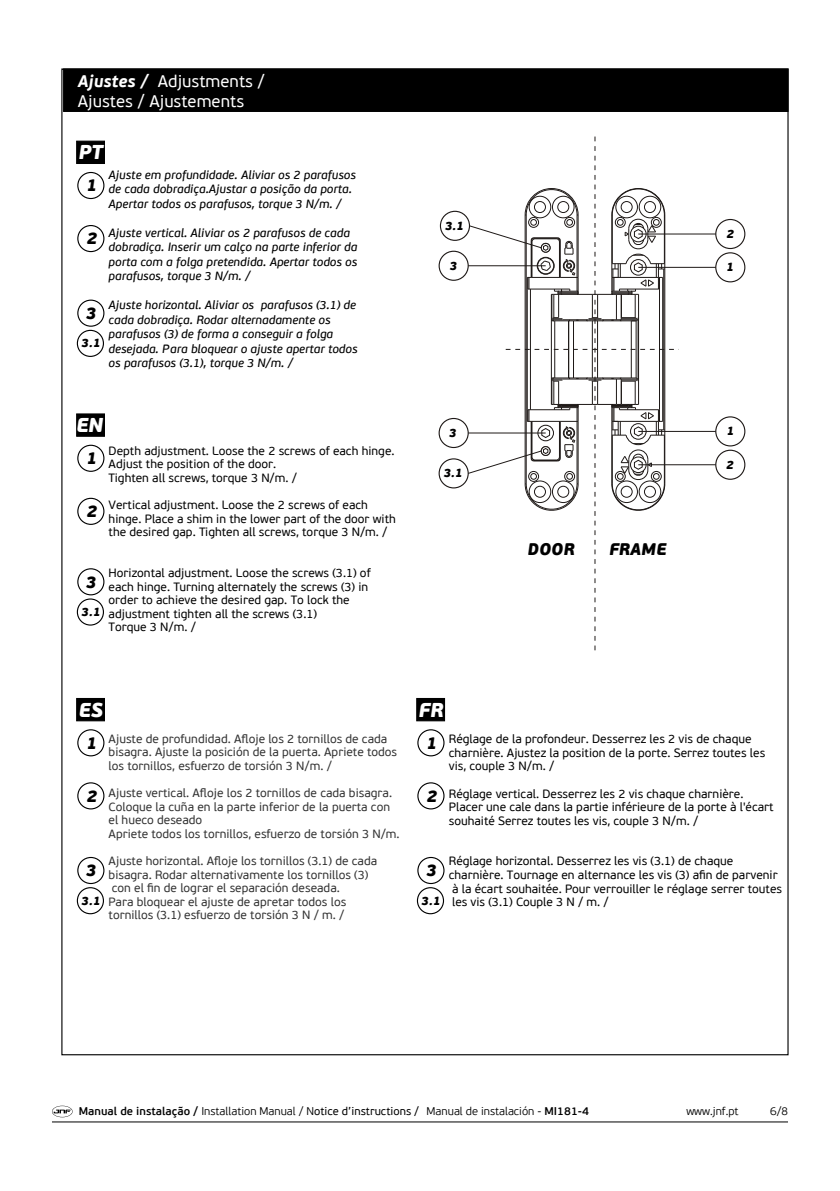
<style>
.page{position:relative;width:840px;height:1191px;background:#fff}
.page>*{position:absolute;margin:0;border:0;box-sizing:border-box;transform-origin:0 0}
.t1{font:italic 900 20px "PF Beau Sans Pro";color:#fff}
.t2{font:16.8px/20px "PF Beau Sans Pro";color:#fff}
.t3{font:italic 900 16.8px "PF Beau Sans Pro";color:#000}
.t4{font:12px/13.6px "PF Beau Sans Pro";color:#000}
.t5{font:12px/13.6px "PF Beau Sans Pro";color:#333}
.t6{font:italic 12px/14.4px "PF Beau Sans Pro Bbook";color:#000}
.t7{font:italic 900 12px "PF Beau Sans Pro";color:#000}
.t8{font:300 11.2px "PF Beau Sans Pro";color:#000}
.s1{font-weight:700;font-style:italic}
.s2{font-weight:600}
.s3{font-weight:400}
</style>
<div class="page">
<div style="left:63px;top:68px;width:725px;height:44px;background:#000"></div>
<hr style="left:52px;top:1121px;width:735px;height:1px;background:#000">
<svg style="left:52px;top:1105px;width:21px;height:12px"></svg>
<div style="left:77px;top:172px;width:27px;height:27px;border:1px solid #000;border-radius:50%"></div>
<div style="left:77px;top:445px;width:27px;height:27px;border:1px solid #000;border-radius:50%"></div>
<div style="left:77px;top:729px;width:27px;height:27px;border:1px solid #000;border-radius:50%"></div>
<div style="left:417px;top:729px;width:27px;height:27px;border:1px solid #000;border-radius:50%"></div>
<div style="left:77px;top:225px;width:27px;height:27px;border:1px solid #000;border-radius:50%"></div>
<div style="left:77px;top:498px;width:27px;height:27px;border:1px solid #000;border-radius:50%"></div>
<div style="left:77px;top:782px;width:27px;height:27px;border:1px solid #000;border-radius:50%"></div>
<div style="left:417px;top:782px;width:27px;height:27px;border:1px solid #000;border-radius:50%"></div>
<div style="left:77px;top:299px;width:27px;height:28px;border:1px solid #000;border-radius:50%"></div>
<div style="left:77px;top:568px;width:27px;height:27px;border:1px solid #000;border-radius:50%"></div>
<div style="left:77px;top:857px;width:27px;height:27px;border:1px solid #000;border-radius:50%"></div>
<div style="left:417px;top:857px;width:27px;height:27px;border:1px solid #000;border-radius:50%"></div>
<div style="left:77px;top:330px;width:27px;height:27px;border:1px solid #000;border-radius:50%"></div>
<div style="left:77px;top:598px;width:27px;height:27px;border:1px solid #000;border-radius:50%"></div>
<div style="left:77px;top:887px;width:27px;height:27px;border:1px solid #000;border-radius:50%"></div>
<div style="left:416px;top:887px;width:28px;height:27px;border:1px solid #000;border-radius:50%"></div>
<div style="left:76px;top:141px;width:29px;height:23px;background:#000;border:1px solid #000"></div>
<div style="left:76px;top:413px;width:29px;height:24px;background:#000;border:1px solid #000"></div>
<div style="left:76px;top:698px;width:29px;height:23px;background:#000;border:1px solid #000"></div>
<div style="left:416px;top:698px;width:29px;height:23px;background:#000;border:1px solid #000"></div>
<hr style="left:638px;top:267px;width:77px;height:1px;background:#1e1917">
<div style="left:714px;top:252px;width:31px;height:30px;border:1px solid #1e1917;border-radius:50%"></div>
<hr style="left:638px;top:233px;width:77px;height:1px;background:#1e1917">
<div style="left:714px;top:219px;width:31px;height:30px;border:1px solid #1e1917;border-radius:50%"></div>
<div style="left:438px;top:251px;width:30px;height:30px;border:1px solid #1e1917;border-radius:50%"></div>
<div style="left:438px;top:418px;width:30px;height:30px;border:1px solid #1e1917;border-radius:50%"></div>
<svg style="left:466px;top:136px;width:212px;height:515px"></svg>
<div style="left:438px;top:458px;width:30px;height:30px;border:1px solid #1e1917;border-radius:50%"></div>
<div style="left:439px;top:211px;width:31px;height:30px;border:1px solid #1e1917;border-radius:50%"></div>
<hr style="left:638px;top:464px;width:77px;height:1px;background:#1e1917">
<div style="left:714px;top:450px;width:31px;height:30px;border:1px solid #1e1917;border-radius:50%"></div>
<hr style="left:638px;top:431px;width:77px;height:1px;background:#1e1917">
<div style="left:714px;top:416px;width:31px;height:30px;border:1px solid #1e1917;border-radius:50%"></div>
<h2 class="t2" style="left:78px;top:71px;width:188px"><span class="s1">Ajustes /</span> Adjustments /<br>Ajustes / Ajustements</h2>
<h1 class="t1" style="left:78px;top:139px;width:26px">PT</h1>
<h2 class="t3" style="left:86px;top:174px;width:13px">1</h2>
<h2 class="t3" style="left:86px;top:227px;width:13px">2</h2>
<h2 class="t3" style="left:85px;top:302px;width:13px">3</h2>
<p class="t7" style="left:81px;top:335px;width:21px">3.1</p>
<p class="t6" style="left:109px;top:168px;width:249px">Ajuste em profundidade. Aliviar os 2 parafusos de cada dobradiça.Ajustar a posição da porta.<br>Apertar todos os parafusos, torque 3 N/m. /</p>
<p class="t6" style="left:109px;top:226px;width:250px">Ajuste vertical. Aliviar os 2 parafusos de cada dobradiça. Inserir um calço na parte inferior da porta com a folga pretendida. Apertar todos os parafusos, torque 3 N/m. /</p>
<p class="t6" style="left:109px;top:298px;width:250px">Ajuste horizontal. Aliviar os parafusos (3.1) de cada dobradiça. Rodar alternadamente os parafusos (3) de forma a conseguir a folga desejada. Para bloquear o ajuste apertar todos os parafusos (3.1), torque 3 N/m. /</p>
<h1 class="t1" style="left:76px;top:412px;width:29px">EN</h1>
<h2 class="t3" style="left:86px;top:447px;width:13px">1</h2>
<h2 class="t3" style="left:86px;top:500px;width:13px">2</h2>
<h2 class="t3" style="left:85px;top:571px;width:13px">3</h2>
<p class="t7" style="left:81px;top:604px;width:21px">3.1</p>
<p class="t4" style="left:109px;top:444px;width:287px">Depth adjustment. Loose the 2 screws of each hinge.<br>Adjust the position of the door.<br>Tighten all screws, torque 3 N/m. /</p>
<p class="t4" style="left:109px;top:498px;width:288px">Vertical adjustment. Loose the 2 screws of each hinge. Place a shim in the lower part of the door with the desired gap. Tighten all screws, torque 3 N/m. /</p>
<p class="t4" style="left:109px;top:566px;width:263px">Horizontal adjustment. Loose the screws (3.1) of each hinge. Turning alternately the screws (3) in order to achieve the desired gap. To lock the adjustment tighten all the screws (3.1)<br>Torque 3 N/m. /</p>
<p class="t7" style="left:444px;top:218px;width:21px">3.1</p>
<p class="t7" style="left:449px;top:258px;width:10px">3</p>
<p class="t7" style="left:448px;top:425px;width:10px">3</p>
<p class="t7" style="left:443px;top:465px;width:21px">3.1</p>
<h1 class="t1" style="left:78px;top:696px;width:26px">ES</h1>
<h1 class="t1" style="left:418px;top:696px;width:27px">FR</h1>
<p class="t7" style="left:725px;top:226px;width:10px">2</p>
<p class="t7" style="left:725px;top:259px;width:10px">1</p>
<h2 class="t3" style="left:527px;top:538px;width:49px">DOOR</h2>
<h2 class="t3" style="left:608px;top:538px;width:59px">FRAME</h2>
<p class="t7" style="left:726px;top:423px;width:10px">1</p>
<p class="t7" style="left:725px;top:457px;width:10px">2</p>
<p class="t5" style="left:109px;top:732px;width:290px">Ajuste de profundidad. Afloje los 2 tornillos de cada bisagra. Ajuste la posición de la puerta. Apriete todos los tornillos, esfuerzo de torsión 3 N/m. /</p>
<p class="t5" style="left:109px;top:786px;width:292px">Ajuste vertical. Afloje los 2 tornillos de cada bisagra.<br>Coloque la cuña en la parte inferior de la puerta con el hueco deseado<br>Apriete todos los tornillos, esfuerzo de torsión 3 N/m.</p>
<p class="t5" style="left:109px;top:854px;width:270px">Ajuste horizontal. Afloje los tornillos (3.1) de cada bisagra. Rodar alternativamente los tornillos (3) con el fin de lograr el separación deseada.<br>Para bloquear el ajuste de apretar todos los tornillos (3.1) esfuerzo de torsión 3 N / m. /</p>
<h2 class="t3" style="left:86px;top:732px;width:13px">1</h2>
<h2 class="t3" style="left:426px;top:732px;width:13px">1</h2>
<h2 class="t3" style="left:86px;top:785px;width:13px">2</h2>
<h2 class="t3" style="left:426px;top:785px;width:13px">2</h2>
<h2 class="t3" style="left:85px;top:859px;width:13px">3</h2>
<h2 class="t3" style="left:425px;top:859px;width:13px">3</h2>
<p class="t7" style="left:81px;top:892px;width:21px">3.1</p>
<p class="t7" style="left:421px;top:892px;width:21px">3.1</p>
<p class="t4" style="left:448px;top:732px;width:318px">Réglage de la profondeur. Desserrez les 2 vis de chaque charnière. Ajustez la position de la porte. Serrez toutes les vis, couple 3 N/m. /</p>
<p class="t4" style="left:448px;top:787px;width:326px">Réglage vertical. Desserrez les 2 vis chaque charnière.<br>Placer une cale dans la partie inférieure de la porte à l'écart souhaité Serrez toutes les vis, couple 3 N/m. /</p>
<p class="t4" style="left:448px;top:855px;width:334px">Réglage horizontal. Desserrez les vis (3.1) de chaque charnière. Tournage en alternance les vis (3) afin de parvenir à la écart souhaitée. Pour verrouiller le réglage serrer toutes les vis (3.1) Couple 3 N / m. /</p>
<p class="t8" style="left:79px;top:1105px;width:511px"><span class="s2">Manual de instalação /</span> Installation Manual / N<span class="s3">otice d’instructions /</span> Manual de instalación - <span class="s2">MI181-4</span></p>
<p class="t8" style="left:686px;top:1105px;width:54px">www.jnf.pt</p>
<p class="t8" style="left:769px;top:1105px;width:19px">6/8</p>
</div>
